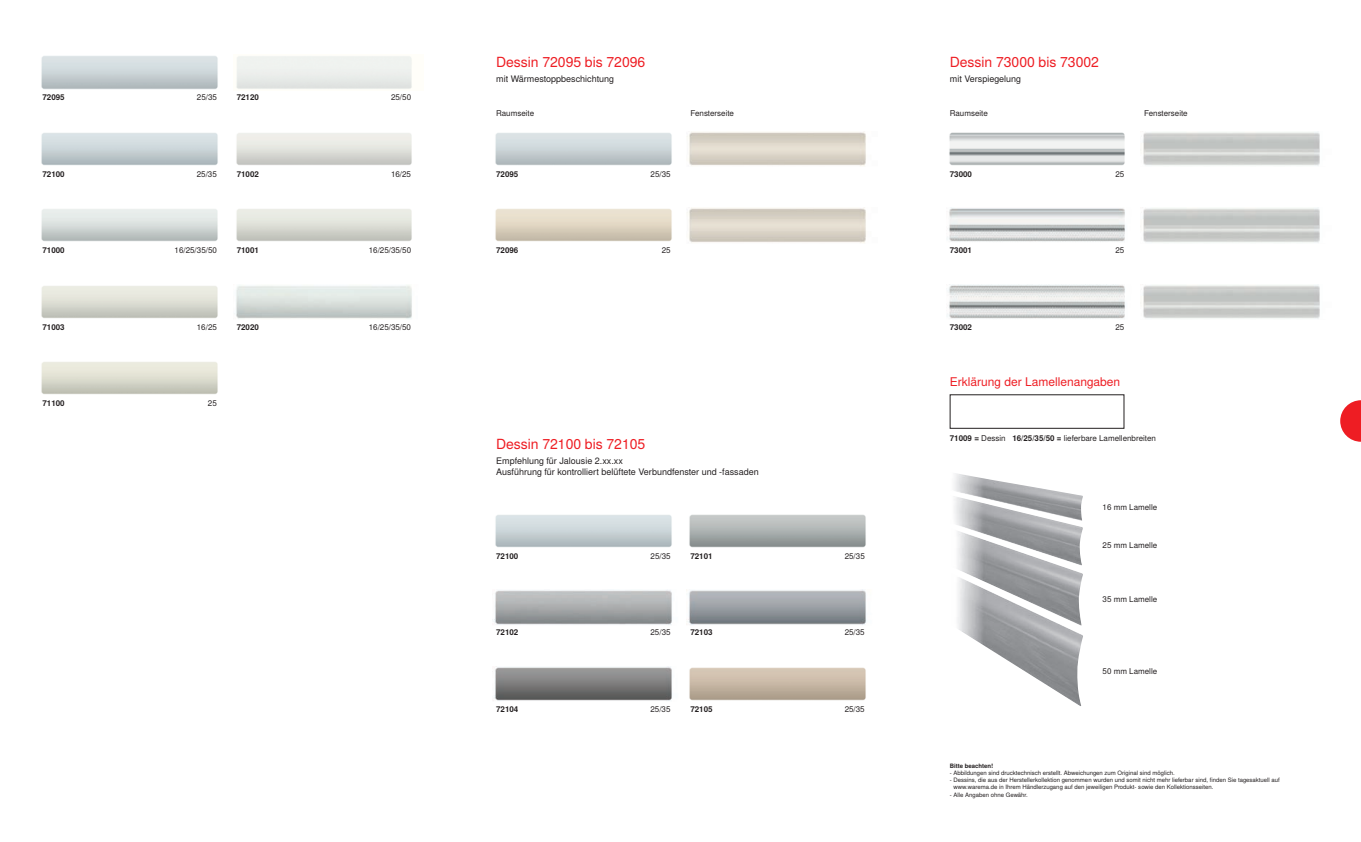
<style>
.page{position:relative;width:1361px;height:842px;background:#fff}
.page>*{position:absolute;margin:0;border:0;box-sizing:border-box;transform-origin:0 0}
.t1{font:14px "Nimbus San LOT";letter-spacing:-.005em;color:#ee1d23}
.t2{font:12px "Nimbus San LOT";color:#ee1d23}
.t3{font:9px/10.8px "Nimbus San LOT";color:#231f20}
.t4{font:8px "Nimbus San LOT";color:#231f20}
.t5{font:700 8px "Nimbus San LOT";color:#231f20}
.t6{font:6px/7.2px "Nimbus San LOT";color:#231f20}
.t7{font:700 6px "Nimbus San LOT";color:#231f20}
.s1{font-weight:700}
</style>
<div class="page">
<img style="left:41px;top:133px;width:177px;height:32px">
<img style="left:41px;top:209px;width:177px;height:33px">
<img style="left:495px;top:515px;width:177px;height:32px">
<img style="left:495px;top:133px;width:177px;height:33px">
<img style="left:687px;top:132px;width:179px;height:34px">
<img style="left:687px;top:208px;width:179px;height:35px">
<img style="left:41px;top:286px;width:177px;height:32px">
<img style="left:494px;top:590px;width:178px;height:35px">
<img style="left:495px;top:209px;width:177px;height:33px">
<img style="left:41px;top:362px;width:177px;height:32px">
<img style="left:493px;top:666px;width:179px;height:35px">
<img style="left:236px;top:133px;width:176px;height:32px">
<img style="left:236px;top:209px;width:176px;height:32px">
<img style="left:689px;top:514px;width:177px;height:34px">
<img style="left:688px;top:590px;width:179px;height:35px">
<img style="left:236px;top:285px;width:176px;height:34px">
<img style="left:689px;top:667px;width:177px;height:34px">
<img style="left:949px;top:208px;width:176px;height:34px">
<img style="left:949px;top:284px;width:176px;height:35px">
<img style="left:949px;top:132px;width:176px;height:34px">
<img style="left:1140px;top:132px;width:180px;height:34px">
<img style="left:1140px;top:208px;width:180px;height:35px">
<img style="left:1140px;top:285px;width:180px;height:34px">
<div style="left:950px;top:394px;width:174px;height:35px;border:1px solid #231f20"></div>
<img style="left:954px;top:473px;width:129px;height:233px">
<img style="left:41px;top:56px;width:177px;height:33px">
<svg style="left:1340px;top:400px;width:21px;height:42px"></svg>
<h3 class="t5" style="left:43px;top:93px;width:24px">72095</h3>
<h3 class="t4" style="left:197px;top:93px;width:22px">25/35</h3>
<h3 class="t5" style="left:237px;top:93px;width:24px">72120</h3>
<h3 class="t4" style="left:391px;top:93px;width:22px">25/50</h3>
<h3 class="t5" style="left:43px;top:169px;width:24px">72100</h3>
<h3 class="t4" style="left:197px;top:169px;width:22px">25/35</h3>
<h3 class="t5" style="left:237px;top:169px;width:24px">71002</h3>
<h3 class="t4" style="left:391px;top:169px;width:22px">16/25</h3>
<h3 class="t5" style="left:43px;top:246px;width:24px">71000</h3>
<h3 class="t4" style="left:175px;top:246px;width:44px">16/25/35/50</h3>
<h3 class="t5" style="left:237px;top:246px;width:24px">71001</h3>
<h3 class="t4" style="left:369px;top:246px;width:44px">16/25/35/50</h3>
<h3 class="t5" style="left:43px;top:322px;width:24px">71003</h3>
<h3 class="t4" style="left:197px;top:322px;width:22px">16/25</h3>
<h3 class="t5" style="left:237px;top:322px;width:24px">72020</h3>
<h3 class="t4" style="left:369px;top:322px;width:44px">16/25/35/50</h3>
<h3 class="t5" style="left:43px;top:399px;width:24px">71100</h3>
<h3 class="t4" style="left:208px;top:398px;width:10px">25</h3>
<h1 class="t1" style="left:496px;top:54px;width:151px">Dessin 72095 bis 72096</h1>
<h3 class="t3" style="left:496px;top:74px;width:119px">mit Wärmestoppbeschichtung</h3>
<h3 class="t4" style="left:496px;top:109px;width:40px">Raumseite</h3>
<h3 class="t4" style="left:690px;top:109px;width:45px">Fensterseite</h3>
<h3 class="t5" style="left:496px;top:169px;width:24px">72095</h3>
<h3 class="t4" style="left:650px;top:169px;width:22px">25/35</h3>
<h3 class="t5" style="left:496px;top:246px;width:24px">72096</h3>
<h3 class="t4" style="left:661px;top:246px;width:10px">25</h3>
<h1 class="t1" style="left:496px;top:436px;width:151px">Dessin 72100 bis 72105</h1>
<h3 class="t3" style="left:496px;top:456px;width:264px">Empfehlung für Jalousie 2.xx.xx<br>Ausführung für kontrolliert belüftete Verbundfenster und -fassaden</h3>
<h3 class="t5" style="left:496px;top:551px;width:24px">72100</h3>
<h3 class="t4" style="left:650px;top:551px;width:22px">25/35</h3>
<h3 class="t5" style="left:690px;top:551px;width:24px">72101</h3>
<h3 class="t4" style="left:845px;top:551px;width:22px">25/35</h3>
<h3 class="t5" style="left:496px;top:628px;width:24px">72102</h3>
<h3 class="t4" style="left:650px;top:628px;width:22px">25/35</h3>
<h3 class="t5" style="left:690px;top:628px;width:24px">72103</h3>
<h3 class="t4" style="left:845px;top:628px;width:22px">25/35</h3>
<h3 class="t5" style="left:496px;top:704px;width:24px">72104</h3>
<h3 class="t4" style="left:650px;top:704px;width:22px">25/35</h3>
<h3 class="t5" style="left:690px;top:704px;width:24px">72105</h3>
<h3 class="t4" style="left:845px;top:704px;width:22px">25/35</h3>
<h1 class="t1" style="left:950px;top:54px;width:151px">Dessin 73000 bis 73002</h1>
<h3 class="t3" style="left:950px;top:74px;width:73px">mit Verspiegelung</h3>
<h3 class="t4" style="left:950px;top:109px;width:40px">Raumseite</h3>
<h3 class="t4" style="left:1144px;top:109px;width:45px">Fensterseite</h3>
<h3 class="t5" style="left:950px;top:169px;width:24px">73000</h3>
<h3 class="t4" style="left:1115px;top:169px;width:10px">25</h3>
<h3 class="t5" style="left:950px;top:246px;width:24px">73001</h3>
<h3 class="t4" style="left:1115px;top:246px;width:10px">25</h3>
<h3 class="t5" style="left:950px;top:322px;width:24px">73002</h3>
<h3 class="t4" style="left:1115px;top:322px;width:10px">25</h3>
<h2 class="t2" style="left:950px;top:375px;width:172px">Erklärung der Lamellenangaben</h2>
<h3 class="t4" style="left:950px;top:434px;width:208px"><span class="s1">71009 =</span> Dessin <span class="s1">16/25/35/50 =</span> lieferbare Lamellenbreiten</h3>
<h3 class="t4" style="left:1102px;top:502px;width:56px">16 mm Lamelle</h3>
<h3 class="t4" style="left:1102px;top:540px;width:56px">25 mm Lamelle</h3>
<h3 class="t4" style="left:1102px;top:594px;width:56px">35 mm Lamelle</h3>
<h3 class="t4" style="left:1102px;top:666px;width:56px">50 mm Lamelle</h3>
<p class="t7" style="left:950px;top:762px;width:45px">Bitte beachten!</p>
<p class="t6" style="left:950px;top:769px;width:226px">- Abbildungen sind drucktechnisch erstellt. Abweichungen zum Original sind möglich.</p>
<p class="t6" style="left:953px;top:777px;width:328px;text-indent:-4px">- Dessins, die aus der Herstellerkollektion genommen wurden und somit nicht mehr lieferbar sind, finden Sie tagesaktuell auf www.warema.de in Ihrem Händlerzugang auf den jeweiligen Produkt- sowie den Kollektionsseiten.</p>
<p class="t6" style="left:950px;top:791px;width:80px">- Alle Angaben ohne Gewähr.</p>
</div>
